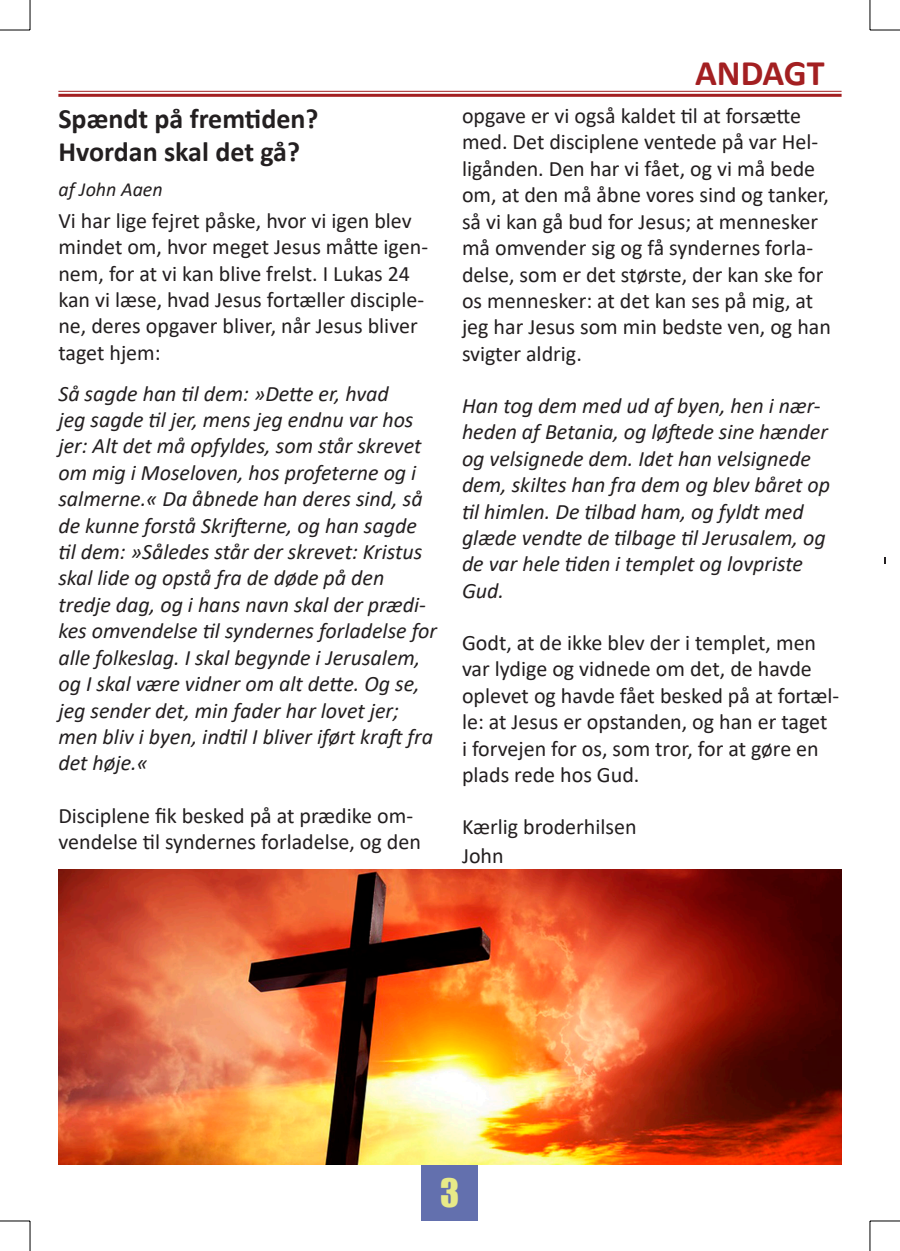
<style>
.page{position:relative;width:900px;height:1251px;background:#fff}
.page>*{position:absolute;margin:0;border:0;box-sizing:border-box;transform-origin:0 0}
.t1{font:700 36px "Calibri";letter-spacing:-.005em;color:#a31f21}
.t2{font:36px "Impact";color:#e7ea88}
.t3{font:700 28px/33.6px "Calibri";color:#231f20}
.t4{font:22px/26.4px "Calibri";color:#231f20}
.t5{font:italic 22px/26.4px "Calibri";color:#231f20}
.t6{font:italic 20px "Calibri";color:#231f20}
</style>
<div class="page">
<hr style="left:58px;top:91px;width:783px;height:1px;background:#a31f21">
<hr style="left:58px;top:94px;width:783px;height:3px;background:#a31f21">
<div style="left:421px;top:1164px;width:56px;height:57px;background:#6370ae"></div>
<img style="left:58px;top:869px;width:783px;height:295px">
<hr style="left:0;top:30px;width:30px;height:1px;background:#000">
<hr style="left:869px;top:30px;width:30px;height:1px;background:#000">
<hr style="left:0;top:1220px;width:30px;height:1px;background:#000">
<hr style="left:869px;top:1220px;width:30px;height:1px;background:#000">
<hr style="left:30px;top:0;width:1px;height:30px;background:#000">
<hr style="left:30px;top:1221px;width:1px;height:30px;background:#000">
<hr style="left:869px;top:0;width:1px;height:30px;background:#000">
<hr style="left:869px;top:1221px;width:1px;height:30px;background:#000">
<p class="t3" style="left:58px;top:101px;width:261px">Spændt på fremtiden?<br>Hvordan skal det gå?</p>
<p class="t6" style="left:58px;top:175px;width:106px">af John Aaen</p>
<p class="t4" style="left:58px;top:207px;width:371px">Vi har lige fejret påske, hvor vi igen blev mindet om, hvor meget Jesus måtte igen&shy;nem, for at vi kan blive frelst. I Lukas 24 kan vi læse, hvad Jesus fortæller disciple&shy;ne, deres opgaver bliver, når Jesus bliver taget hjem:</p>
<p class="t5" style="left:58px;top:379px;width:380px">Så sagde han til dem: »Dette er, hvad<br>jeg sagde til jer, mens jeg endnu var hos jer: Alt det må opfyldes, som står skrevet om mig i Moseloven, hos profeterne og i salmerne.« Da åbnede han deres sind, så de kunne forstå Skrifterne, og han sagde til dem: »Således står der skrevet: Kristus skal lide og opstå fra de døde på den tredje dag, og i hans navn skal der prædi&shy;kes omvendelse til syndernes forladelse for alle folkeslag. I skal begynde i Jerusalem, og I skal være vidner om alt dette. Og se, jeg sender det, min fader har lovet jer; men bliv i byen, indtil I bliver iført kraft fra det høje.«</p>
<p class="t4" style="left:58px;top:801px;width:364px">Disciplene fik besked på at prædike om&shy;vendelse til syndernes forladelse, og den</p>
<h1 class="t1" style="left:694px;top:48px;width:131px">ANDAGT</h1>
<p class="t4" style="left:462px;top:102px;width:370px">opgave er vi også kaldet til at forsætte med. Det disciplene ventede på var Hel&shy;ligånden. Den har vi fået, og vi må bede om, at den må åbne vores sind og tanker, så vi kan gå bud for Jesus; at mennesker må omvender sig og få syndernes forla&shy;delse, som er det største, der kan ske for os mennesker: at det kan ses på mig, at jeg har Jesus som min bedste ven, og han svigter aldrig.</p>
<p class="t5" style="left:462px;top:391px;width:369px">Han tog dem med ud af byen, hen i nær&shy;heden af Betania, og løftede sine hænder og velsignede dem. Idet han velsignede dem, skiltes han fra dem og blev båret op til himlen. De tilbad ham, og fyldt med glæde vendte de tilbage til Jerusalem, og de var hele tiden i templet og lovpriste Gud.</p>
<p class="t4" style="left:462px;top:629px;width:378px">Godt, at de ikke blev der i templet, men var lydige og vidnede om det, de havde oplevet og havde fået besked på at fortæl&shy;le: at Jesus er opstanden, og han er taget<br>i forvejen for os, som tror, for at gøre en plads rede hos Gud.</p>
<p class="t4" style="left:462px;top:812px;width:176px;line-height:28.8px">Kærlig broderhilsen<br>John</p>
<h1 class="t2" style="left:440px;top:1164px;width:21px">3</h1>
</div>
